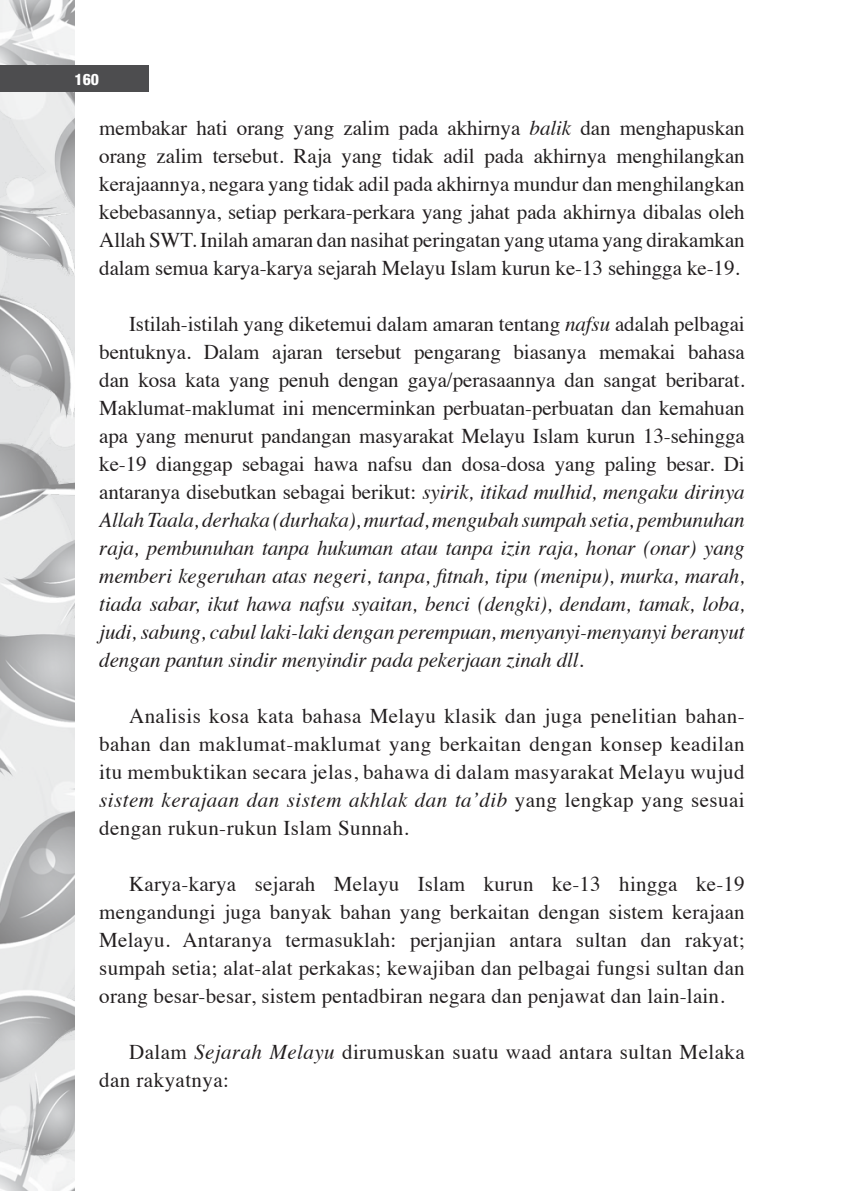
<style>
.page{position:relative;width:844px;height:1191px;background:#fff}
.page>*{position:absolute;margin:0;border:0;box-sizing:border-box;transform-origin:0 0}
.t1{font:21px/28px "Times";letter-spacing:.02em;color:#231f20;text-align:justify}
.t2{font:italic 21px/28px "Times";letter-spacing:-.005em;color:#231f20;text-align:justify}
.t3{font:800 condensed 15.75px "Helvetica Neue";color:#fff}
.s1{font-style:italic}
.s2{font-style:normal}
</style>
<div class="page">
<img style="left:0;top:0;width:74px;height:1191px">
<div style="left:0;top:65px;width:149px;height:27px;background:#4d4d4f"></div>
<p class="t3" style="left:74px;top:70px;width:26px">160</p>
<p class="t1" style="left:99px;top:112px;width:647px">membakar hati orang yang zalim pada akhirnya <span class="s1">balik</span> dan menghapuskan orang zalim tersebut. Raja yang tidak adil pada akhirnya menghilangkan kerajaannya, negara yang tidak adil pada akhirnya mundur dan menghilangkan kebebasannya, setiap perkara-perkara yang jahat pada akhirnya dibalas oleh Allah SWT. Inilah amaran dan nasihat peringatan yang utama yang dirakamkan dalam semua karya-karya sejarah Melayu Islam kurun ke-13 sehingga ke-19.</p>
<p class="t2" style="left:99px;top:308px;width:647px;text-indent:30px"><span class="s2">Istilah-istilah yang diketemui dalam amaran tentang</span> nafsu <span class="s2">adalah pelbagai bentuknya. Dalam ajaran tersebut pengarang biasanya memakai bahasa dan kosa kata yang penuh dengan gaya/perasaannya dan sangat beribarat.<br>Maklumat-maklumat ini mencerminkan perbuatan-perbuatan dan kemahuan apa yang menurut pandangan masyarakat Melayu Islam kurun 13-sehingga ke-19 dianggap sebagai hawa nafsu dan dosa-dosa yang paling besar. Di antaranya disebutkan sebagai berikut:</span> syirik, itikad mulhid, mengaku dirinya Allah Taala, derhaka (durhaka), murtad, mengubah sumpah setia, pembunuhan raja, pembunuhan tanpa hukuman atau tanpa izin raja, honar (onar) yang memberi kegeruhan atas negeri, tanpa, fitnah, tipu (menipu), murka, marah, tiada sabar, ikut hawa nafsu syaitan, benci (dengki), dendam, tamak, loba, judi, sabung, cabul laki-laki dengan perempuan, menyanyi-menyanyi beranyut dengan pantun sindir menyindir pada pekerjaan zinah dll.</p>
<p class="t1" style="left:99px;top:700px;width:646px;text-indent:30px">Analisis kosa kata bahasa Melayu klasik dan juga penelitian bahan&shy;bahan dan maklumat-maklumat yang berkaitan dengan konsep keadilan itu membuktikan secara jelas, bahawa di dalam masyarakat Melayu wujud <span class="s1">sistem kerajaan dan sistem akhlak dan ta’dib</span> yang lengkap yang sesuai dengan rukun-rukun Islam Sunnah.</p>
<p class="t1" style="left:99px;top:868px;width:646px;text-indent:30px">Karya-karya sejarah Melayu Islam kurun ke-13 hingga ke-19 mengandungi juga banyak bahan yang berkaitan dengan sistem kerajaan Melayu. Antaranya termasuklah: perjanjian antara sultan dan rakyat; sumpah setia; alat-alat perkakas; kewajiban dan pelbagai fungsi sultan dan orang besar-besar, sistem pentadbiran negara dan penjawat dan lain-lain.</p>
<p class="t1" style="left:99px;top:1036px;width:646px;text-indent:30px">Dalam <span class="s1">Sejarah Melayu</span> dirumuskan suatu waad antara sultan Melaka dan rakyatnya:</p>
</div>
